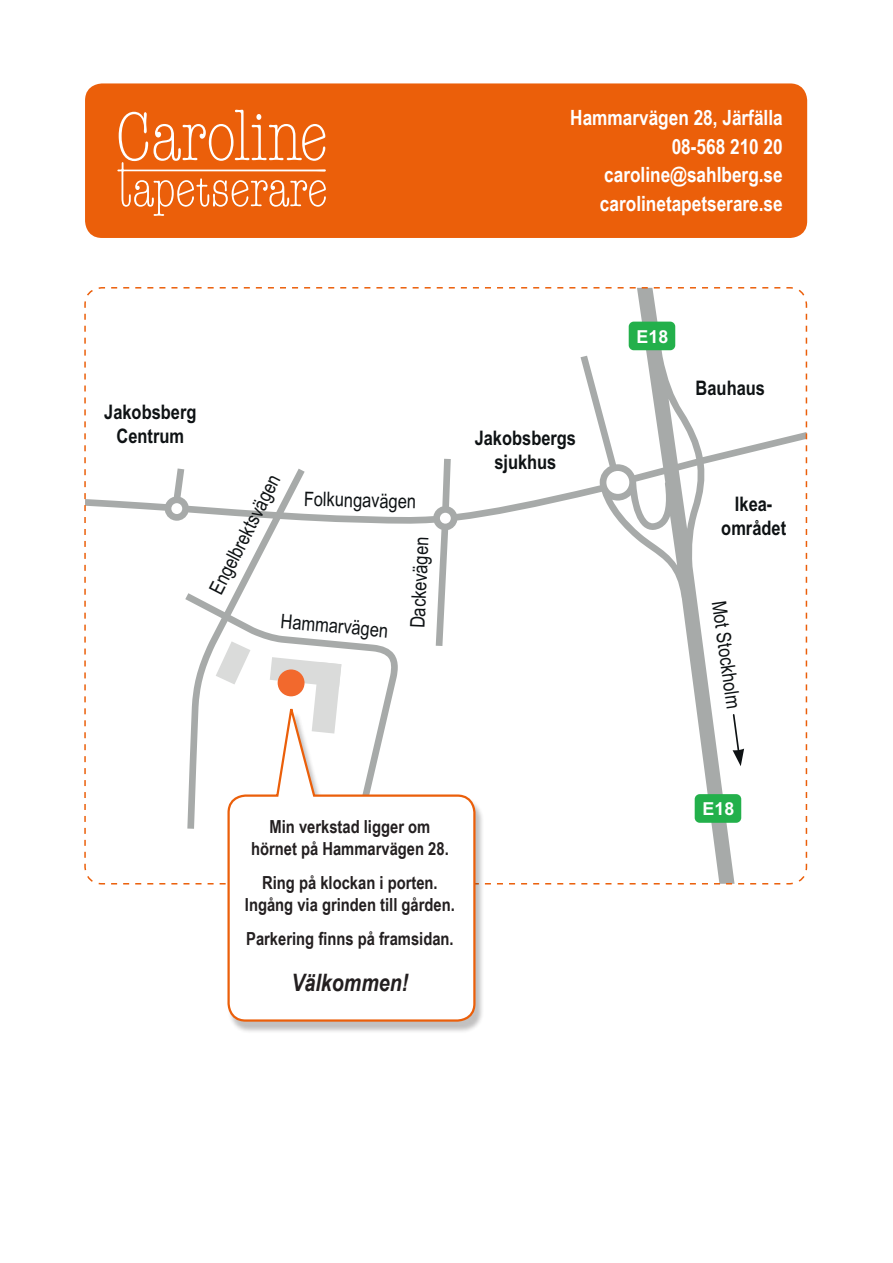
<style>
.page{position:relative;width:893px;height:1263px;background:#fff}
.page>*{position:absolute;margin:0;border:0;box-sizing:border-box;transform-origin:0 0}
.t1{font:italic 700 24px "Arial Narrow";color:#231f20}
.t2{font:700 21px/28.5px "Arial Narrow";color:#fff;text-align:right}
.t3{font:20.1px "Arial Narrow";color:#0e1214}
.t4{font:700 20.1px/24px "Arial Narrow";color:#0e1214;text-align:center}
.t5{font:700 18px/21.6px "Arial Narrow";color:#231f20;text-align:center}
.t6{font:700 17.85px "Arial";color:#fff}
</style>
<div class="page">
<svg style="left:84px;top:287px;width:724px;height:598px"></svg>
<div style="left:85px;top:83px;width:722px;height:155px;background:#eb5f0a;border-radius:17px"></div>
<svg style="left:117px;top:110px;width:209px;height:106px"></svg>
<div style="left:227px;top:712px;width:257px;height:321px;background:#231f20;opacity:.28"></div>
<svg style="left:226px;top:698px;width:251px;height:325px"></svg>
<p class="t2" style="left:570px;top:102px;width:214px">Hammarvägen 28, Järfälla<br>08-568 210 20 caroline@sahlberg.se carolinetapetserare.se</p>
<p class="t4" style="left:104px;top:398px;width:94px">Jakobsberg<br>Centrum</p>
<p class="t3" style="left:202px;top:586px;width:133px;rotate:-63deg">Engelbrektsvägen</p>
<p class="t3" style="left:304px;top:484px;width:114px;rotate:1deg">Folkungavägen</p>
<p class="t3" style="left:402px;top:627px;width:93px;rotate:-87deg">Dackevägen</p>
<p class="t3" style="left:282px;top:606px;width:109px;rotate:5deg">Hammarvägen</p>
<p class="t4" style="left:475px;top:425px;width:103px">Jakobsbergs sjukhus</p>
<p class="t5" style="left:251px;top:815px;width:199px">Min verkstad ligger om hörnet på Hammarvägen 28.</p>
<p class="t5" style="left:245px;top:871px;width:211px">Ring på klockan i porten.<br>Ingång via grinden till gården.</p>
<p class="t5" style="left:246px;top:927px;width:209px">Parkering finns på framsidan.</p>
<h1 class="t1" style="left:291px;top:964px;width:119px">Välkommen!</h1>
<p class="t6" style="left:636px;top:325px;width:33px">E18</p>
<p class="t4" style="left:696px;top:375px;width:71px">Bauhaus</p>
<p class="t4" style="left:721px;top:491px;width:66px">Ikea&shy;området</p>
<p class="t3" style="left:733px;top:599px;width:110px;rotate:82deg">Mot Stockholm</p>
<p class="t6" style="left:702px;top:797px;width:33px">E18</p>
</div>
